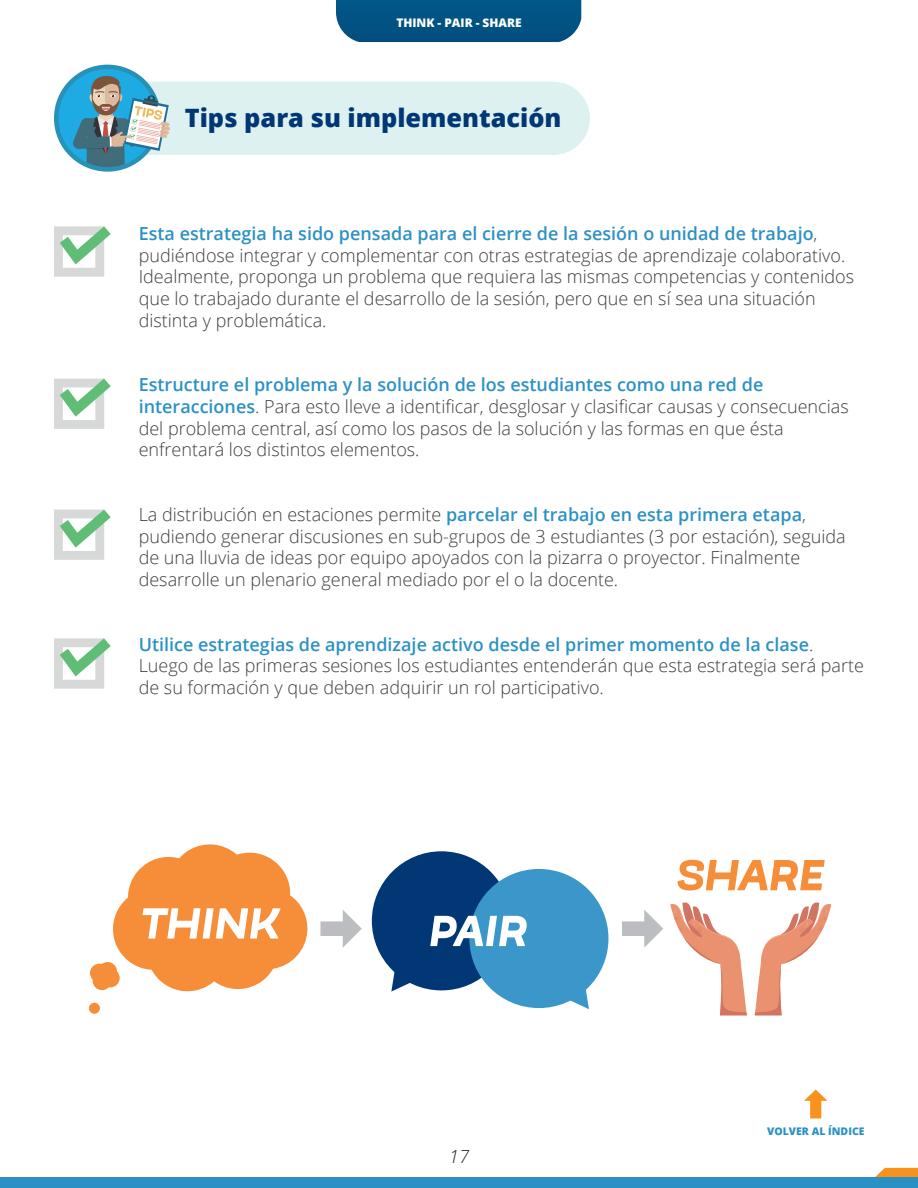
<style>
.page{position:relative;width:918px;height:1188px;background:#fff}
.page>*{position:absolute;margin:0;border:0;box-sizing:border-box;transform-origin:0 0}
.t1{font:800 25.35px "Open Sans";color:#013775}
.t2{font:300 18px/21.6px "Open Sans";color:#3e3e3f}
.t3{font:italic 300 18px "Open Sans";color:#231f20}
.t4{font:800 11.85px "Open Sans";color:#fff}
.t5{font:800 10.5px "Open Sans";color:#2b91c5}
.s1{font-weight:600;color:#2b91c5}
</style>
<div class="page">
<svg style="left:874px;top:1168px;width:44px;height:10px"></svg>
<div style="left:0;top:1178px;width:918px;height:10px;background:#2b91c5"></div>
<div style="left:372px;top:851px;width:139px;height:139px;background:#013775;border-radius:50%"></div>
<svg style="left:391px;top:969px;width:26px;height:23px"></svg>
<div style="left:469px;top:869px;width:139px;height:139px;background:#3b97c9;border-radius:50%"></div>
<svg style="left:564px;top:987px;width:25px;height:22px"></svg>
<div style="left:89px;top:1003px;width:11px;height:11px;background:#f68d38;border-radius:50%"></div>
<svg style="left:90px;top:844px;width:218px;height:148px"></svg>
<svg style="left:430px;top:916px;width:97px;height:30px"></svg>
<svg style="left:678px;top:860px;width:147px;height:30px"></svg>
<svg style="left:670px;top:902px;width:77px;height:113px"></svg>
<svg style="left:755px;top:902px;width:76px;height:113px"></svg>
<svg style="left:320px;top:910px;width:42px;height:37px"></svg>
<svg style="left:622px;top:910px;width:41px;height:38px"></svg>
<svg style="left:54px;top:226px;width:57px;height:51px"></svg>
<svg style="left:54px;top:379px;width:57px;height:50px"></svg>
<svg style="left:54px;top:510px;width:57px;height:50px"></svg>
<svg style="left:54px;top:638px;width:57px;height:51px"></svg>
<div style="left:54px;top:65px;width:107px;height:107px;background:#2791b7;border-radius:50%"></div>
<div style="left:58px;top:69px;width:99px;height:98px;background:#1eaae2;border-radius:50%"></div>
<svg style="left:73px;top:75px;width:517px;height:92px"></svg>
<svg style="left:804px;top:1090px;width:24px;height:28px"></svg>
<div style="left:336px;top:0;width:245px;height:42px;background:#015383"></div>
<p class="t4" style="left:396px;top:14px;width:127px">THINK - PAIR - SHARE</p>
<h1 class="t1" style="left:185px;top:99px;width:378px">Tips para su implementación</h1>
<p class="t2" style="left:139px;top:222px;width:717px"><span class="s1">Esta estrategia ha sido pensada para el cierre de la sesión o unidad de trabajo</span>, pudiéndose integrar y complementar con otras estrategias de aprendizaje colaborativo.<br>Idealmente, proponga un problema que requiera las mismas competencias y contenidos que lo trabajado durante el desarrollo de la sesión, pero que en sí sea una situación distinta y problemática.</p>
<p class="t2" style="left:139px;top:374px;width:712px"><span class="s1">Estructure el problema y la solución de los estudiantes como una red de interacciones</span>. Para esto lleve a identificar, desglosar y clasificar causas y consecuencias del problema central, así como los pasos de la solución y las formas en que ésta enfrentará los distintos elementos.</p>
<p class="t2" style="left:139px;top:503px;width:709px">La distribución en estaciones permite <span class="s1">parcelar el trabajo en esta primera etapa</span>, pudiendo generar discusiones en sub-grupos de 3 estudiantes (3 por estación), seguida de una lluvia de ideas por equipo apoyados con la pizarra o proyector. Finalmente desarrolle un plenario general mediado por el o la docente.</p>
<p class="t2" style="left:139px;top:633px;width:727px"><span class="s1">Utilice estrategias de aprendizaje activo desde el primer momento de la clase</span>.<br>Luego de las primeras sesiones los estudiantes entenderán que esta estrategia será parte de su formación y que deben adquirir un rol participativo.</p>
<p class="t3" style="left:449px;top:1144px;width:21px">17</p>
<p class="t5" style="left:767px;top:1123px;width:99px">VOLVER AL ÍNDICE</p>
</div>
